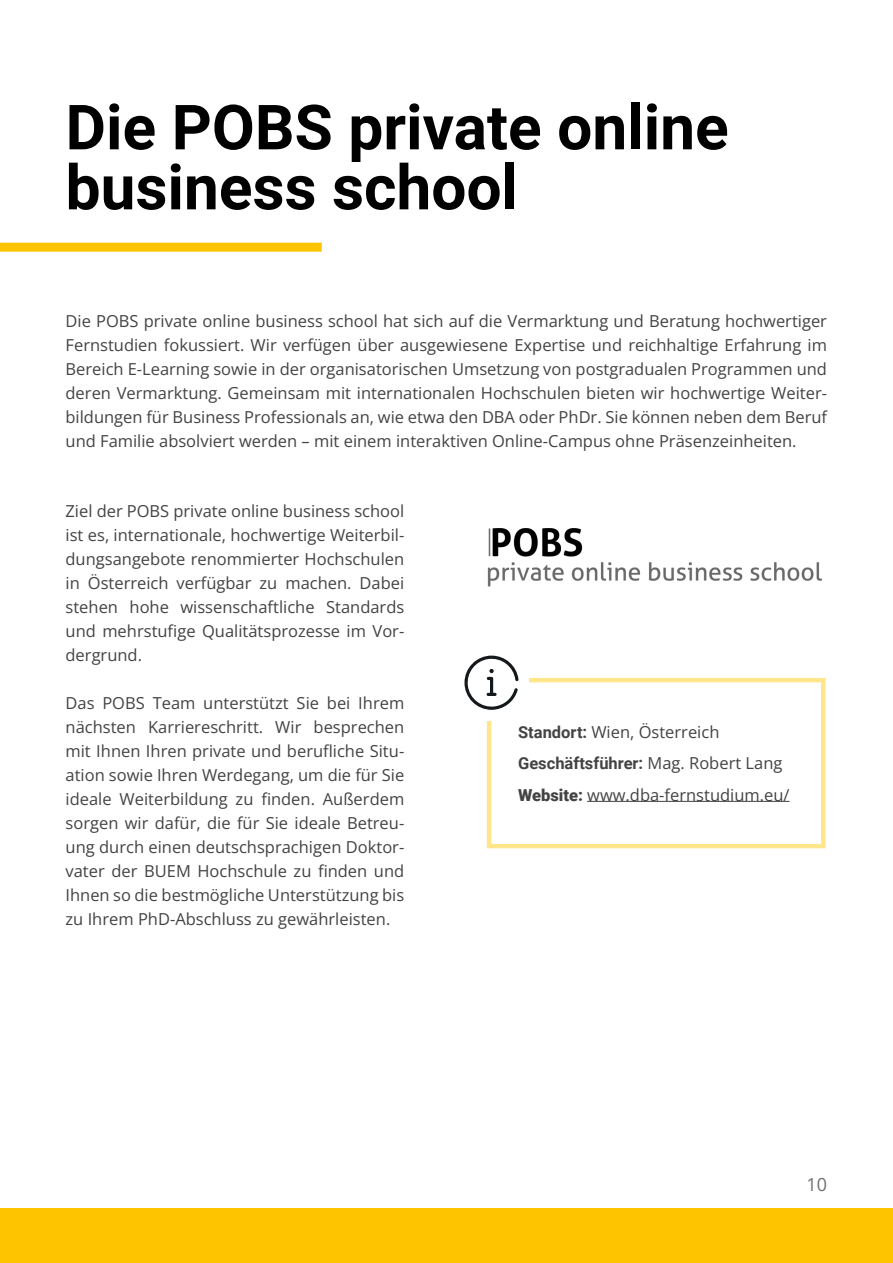
<style>
.page{position:relative;width:893px;height:1263px;background:#fff}
.page>*{position:absolute;margin:0;border:0;box-sizing:border-box;transform-origin:0 0}
.t1{font:700 62.25px/60px "Roboto";color:#000}
.t2{font:18px "Open Sans";color:#707070}
.t3{font:16.5px/24px "Open Sans";color:#434343;text-align:justify}
.t4{font:700 16.5px "Roboto";color:#434343}
.s1{font-family:"Roboto";font-weight:700}
.s2{font-family:"Open Sans";font-weight:400}
.s3{font-family:"Roboto";font-weight:900}
</style>
<div class="page">
<div style="left:0;top:1209px;width:893px;height:54px;background:#ffc400"></div>
<img style="left:487px;top:528px;width:335px;height:59px">
<div style="left:487px;top:678px;width:338px;height:170px;border:4px solid #ffe68b"></div>
<hr style="left:587px;top:801px;width:202px;height:1px;background:#434343">
<div style="left:0;top:243px;width:322px;height:9px;background:#ffc400"></div>
<div style="left:461px;top:654px;width:68px;height:67px;background:#fff"></div>
<svg style="left:464px;top:656px;width:55px;height:54px"></svg>
<p class="t1" style="left:66px;top:95px;width:665px">Die POBS private online business school</p>
<p class="t3" style="left:66px;top:309px;width:763px">Die POBS private online business school hat sich auf die Vermarktung und Beratung hochwertiger Fernstudien fokussiert. Wir verfügen über ausgewiesene Expertise und reichhaltige Erfahrung im Bereich E-Learning sowie in der organisatorischen Umsetzung von postgradualen Programmen und deren Vermarktung. Gemeinsam mit internationalen Hochschulen bieten wir hochwertige Weiter&shy;bildungen für Business Professionals an, wie etwa den DBA oder PhDr. Sie können neben dem Beruf und Familie absolviert werden – mit einem interaktiven Online-Campus ohne Präsenzeinheiten.</p>
<p class="t3" style="left:66px;top:498px;width:340px">Ziel der POBS private online business school ist es, internationale, hochwertige Weiterbil&shy;dungsangebote renommierter Hochschulen in Österreich verfügbar zu machen. Dabei stehen hohe wissenschaftliche Standards und mehrstufige Qualitätsprozesse im Vor&shy;dergrund.</p>
<p class="t3" style="left:66px;top:690px;width:340px">Das POBS Team unterstützt Sie bei Ihrem nächsten Karriereschritt. Wir besprechen mit Ihnen Ihren private und berufliche Situ&shy;ation sowie Ihren Werdegang, um die für Sie ideale Weiterbildung zu finden. Außerdem sorgen wir dafür, die für Sie ideale Betreu&shy;ung durch einen deutschsprachigen Doktor&shy;vater der BUEM Hochschule zu finden und Ihnen so die bestmögliche Unterstützung bis zu Ihrem PhD-Abschluss zu gewährleisten.</p>
<p class="t3" style="left:518px;top:719px;width:203px"><span class="s1">Standort:</span> Wien, Österreich</p>
<p class="t4" style="left:518px;top:752px;width:266px">Geschäftsführer: <span class="s2">Mag. Robert Lang</span></p>
<p class="t3" style="left:518px;top:782px;width:273px"><span class="s3">Website:</span> www.dba-fernstudium.eu/</p>
<p class="t2" style="left:806px;top:1172px;width:22px">10</p>
</div>
